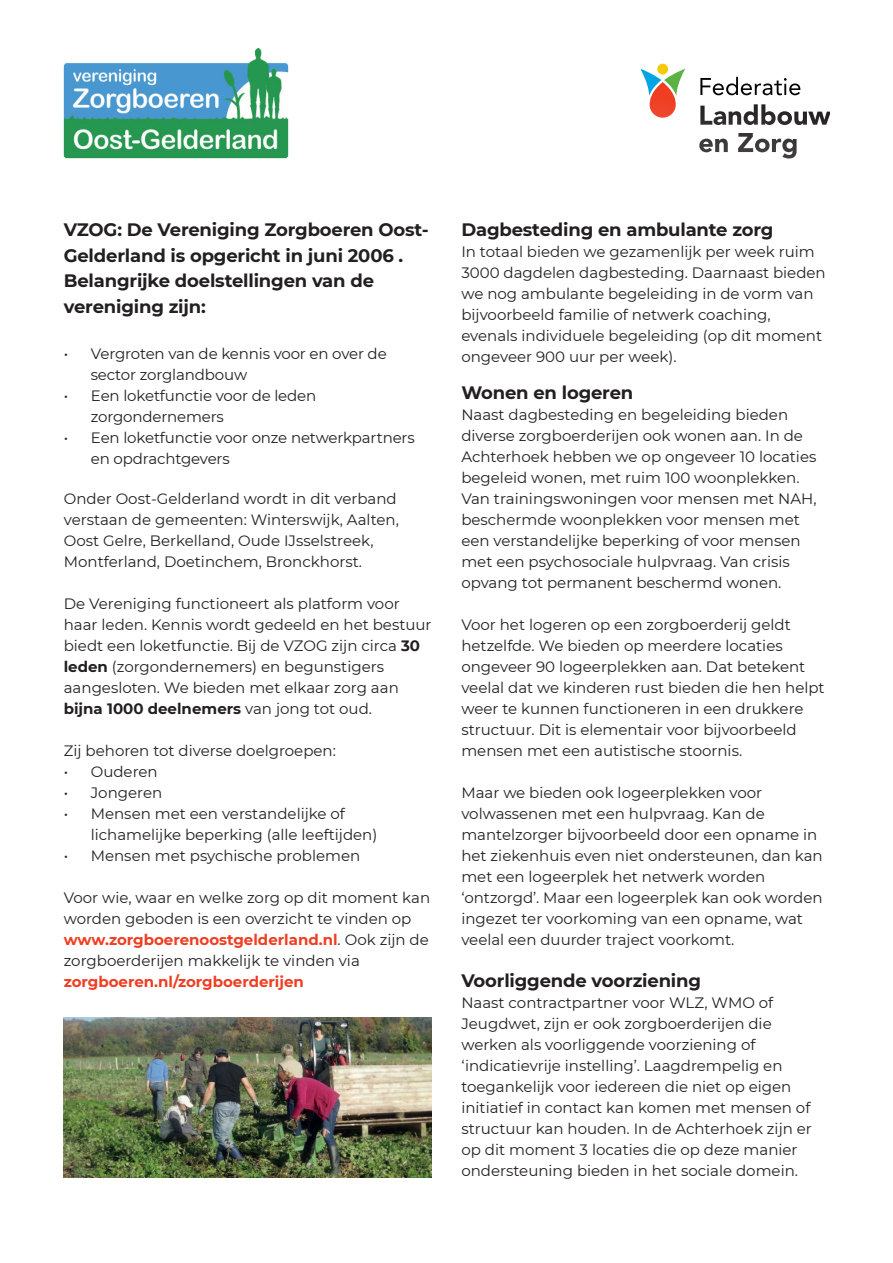
<style>
.page{position:relative;width:893px;height:1263px;background:#fff}
.page>*{position:absolute;margin:0;border:0;box-sizing:border-box;transform-origin:0 0}
.t1{font:700 18px/25.5px "Montserrat";letter-spacing:-.01em;color:#231f20}
.t2{font:15px/21px "Montserrat";color:#231f20}
.t3{font:700 15px "Montserrat";color:#ef3e22}
.s1{font-weight:700}
.s2{font-weight:700;color:#ef3e22}
</style>
<div class="page">
<svg style="left:700px;top:77px;width:100px;height:18px"></svg>
<div style="left:657px;top:64px;width:11px;height:10px;background:#f4ca05;border-radius:50%"></div>
<svg style="left:642px;top:69px;width:43px;height:26px"></svg>
<img style="left:64px;top:49px;width:224px;height:109px">
<img style="left:64px;top:1017px;width:368px;height:161px">
<p class="t1" style="left:64px;top:216px;width:367px">VZOG: De Vereniging Zorgboeren Oost-<br>Gelderland is opgericht in juni 2006 .<br>Belangrijke doelstellingen van de vereniging zijn:</p>
<p class="t2" style="left:91px;top:343px;width:297px;text-indent:-27px">• Vergroten van de kennis voor en over de sector zorglandbouw</p>
<p class="t2" style="left:91px;top:385px;width:227px;text-indent:-27px">• Een loketfunctie voor de leden zorgondernemers</p>
<p class="t2" style="left:91px;top:427px;width:325px;text-indent:-27px">• Een loketfunctie voor onze netwerkpartners en opdrachtgevers</p>
<p class="t2" style="left:64px;top:488px;width:337px">Onder Oost-Gelderland wordt in dit verband verstaan de gemeenten: Winterswijk, Aalten, Oost Gelre, Berkelland, Oude IJsselstreek, Montferland, Doetinchem, Bronckhorst.</p>
<p class="t2" style="left:64px;top:593px;width:369px">De Vereniging functioneert als platform voor haar leden. Kennis wordt gedeeld en het bestuur biedt een loketfunctie. Bij de VZOG zijn circa <span class="s1">30 leden</span> (zorgondernemers) en begunstigers aangesloten. We bieden met elkaar zorg aan <span class="s1">bijna 1000 deelnemers</span> van jong tot oud.</p>
<p class="t2" style="left:64px;top:740px;width:274px">Zij behoren tot diverse doelgroepen:</p>
<p class="t2" style="left:64px;top:761px;width:95px">• Ouderen</p>
<p class="t2" style="left:64px;top:782px;width:100px">• Jongeren</p>
<p class="t2" style="left:91px;top:803px;width:288px;text-indent:-27px">• Mensen met een verstandelijke of lichamelijke beperking (alle leeftijden)</p>
<p class="t2" style="left:64px;top:845px;width:298px">• Mensen met psychische problemen</p>
<p class="t2" style="left:64px;top:887px;width:368px">Voor wie, waar en welke zorg op dit moment kan worden geboden is een overzicht te vinden op <span class="s2">www.zorgboerenoostgelderland.nl</span>. Ook zijn de zorgboerderijen makkelijk te vinden via</p>
<p class="t3" style="left:64px;top:971px;width:242px">zorgboeren.nl/zorgboerderijen</p>
<p class="t1" style="left:461px;top:216px;width:314px">Dagbesteding en ambulante zorg</p>
<p class="t2" style="left:461px;top:241px;width:366px">In totaal bieden we gezamenlijk per week ruim 3000 dagdelen dagbesteding. Daarnaast bieden we nog ambulante begeleiding in de vorm van bijvoorbeeld familie of netwerk coaching, evenals individuele begeleiding (op dit moment ongeveer 900 uur per week).</p>
<p class="t1" style="left:461px;top:379px;width:173px">Wonen en logeren</p>
<p class="t2" style="left:461px;top:404px;width:357px">Naast dagbesteding en begeleiding bieden diverse zorgboerderijen ook wonen aan. In de Achterhoek hebben we op ongeveer 10 locaties begeleid wonen, met ruim 100 woonplekken.<br>Van trainingswoningen voor mensen met NAH, beschermde woonplekken voor mensen met een verstandelijke beperking of voor mensen met een psychosociale hulpvraag. Van crisis opvang tot permanent beschermd wonen.</p>
<p class="t2" style="left:461px;top:614px;width:365px">Voor het logeren op een zorgboerderij geldt hetzelfde. We bieden op meerdere locaties ongeveer 90 logeerplekken aan. Dat betekent veelal dat we kinderen rust bieden die hen helpt weer te kunnen functioneren in een drukkere structuur. Dit is elementair voor bijvoorbeeld mensen met een autistische stoornis.</p>
<p class="t2" style="left:461px;top:782px;width:363px">Maar we bieden ook logeerplekken voor volwassenen met een hulpvraag. Kan de mantelzorger bijvoorbeeld door een opname in het ziekenhuis even niet ondersteunen, dan kan met een logeerplek het netwerk worden ‘ontzorgd’. Maar een logeerplek kan ook worden ingezet ter voorkoming van een opname, wat veelal een duurder traject voorkomt.</p>
<p class="t1" style="left:461px;top:967px;width:241px">Voorliggende voorziening</p>
<p class="t2" style="left:461px;top:992px;width:352px">Naast contractpartner voor WLZ, WMO of Jeugdwet, zijn er ook zorgboerderijen die werken als voorliggende voorziening of ‘indicatievrije instelling’. Laagdrempelig en toegankelijk voor iedereen die niet op eigen initiatief in contact kan komen met mensen of structuur kan houden. In de Achterhoek zijn er op dit moment 3 locaties die op deze manier ondersteuning bieden in het sociale domein.</p>
</div>
